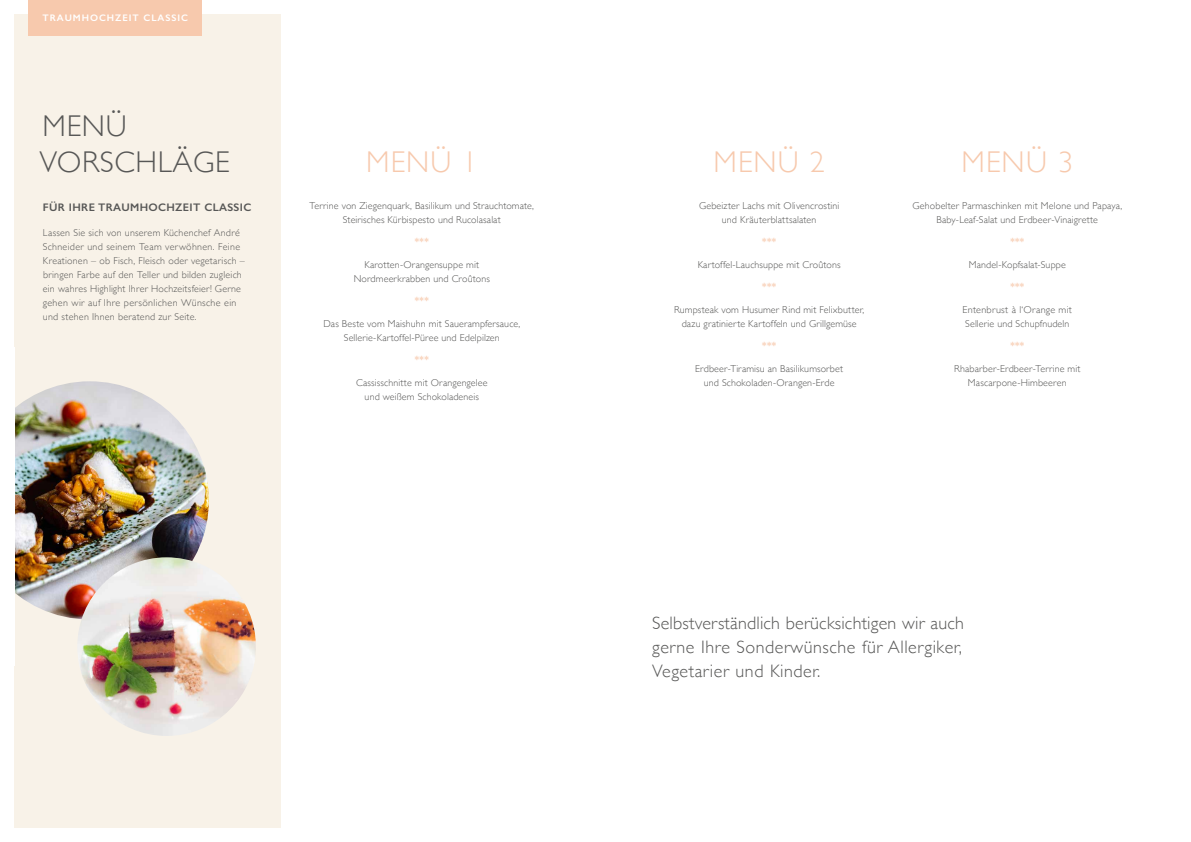
<style>
.page{position:relative;width:1191px;height:842px;background:#fff}
.page>*{position:absolute;margin:0;border:0;box-sizing:border-box;transform-origin:0 0}
.t1{font:300 30px "Gill Sans";letter-spacing:.04em;color:#f7c9ad}
.t2{font:300 30px/36.2px "Gill Sans";letter-spacing:.02em;color:#575756}
.t3{font:300 18px/24px "Gill Sans";letter-spacing:.03em;color:#575756;text-align:justify}
.t4{font:600 11px "Gill Sans";letter-spacing:.03em;color:#575756}
.t5{font:300 10px/14px "Gill Sans";letter-spacing:.015em;color:#575756;text-align:center}
.t6{font:600 10px "Gill Sans";color:#f7c9ad}
.t7{font:600 9.5px "Gill Sans";letter-spacing:.1em;color:#fff}
</style>
<div class="page">
<div style="left:14px;top:14px;width:267px;height:814px;background:#f8f2e8"></div>
<img style="left:14px;top:381px;width:195px;height:238px">
<img style="left:77px;top:557px;width:179px;height:179px;border-radius:89px">
<div style="left:28px;top:0;width:174px;height:35px;background:#f7c9ad"></div>
<p class="t7" style="left:43px;top:12px;width:147px">TRAUMHOCHZEIT CLASSIC</p>
<h1 class="t2" style="left:40px;top:106px;width:192px">MENÜ<br>VORSCHLÄGE</h1>
<p class="t4" style="left:43px;top:200px;width:210px">FÜR IHRE TRAUMHOCHZEIT CLASSIC</p>
<p class="t5" style="left:43px;top:225px;width:204px;text-align:left">Lassen Sie sich von unserem Küchenchef André Schneider und seinem Team verwöhnen. Feine Kreationen – ob Fisch, Fleisch oder vegetarisch – bringen Farbe auf den Teller und bilden zugleich ein wahres Highlight Ihrer Hochzeitsfeier! Gerne gehen wir auf Ihre persönlichen Wünsche ein und stehen Ihnen beratend zur Seite.</p>
<h1 class="t1" style="left:366px;top:138px;width:113px">MENÜ 1</h1>
<p class="t5" style="left:309px;top:198px;width:226px">Terrine von Ziegenquark, Basilikum und Strauchtomate,<br>Steirisches Kürbispesto und Rucolasalat</p>
<p class="t6" style="left:415px;top:236px;width:15px">***</p>
<p class="t5" style="left:354px;top:257px;width:138px">Karotten-Orangensuppe mit<br>Nordmeerkrabben und Croûtons</p>
<p class="t6" style="left:415px;top:295px;width:15px">***</p>
<p class="t5" style="left:323px;top:316px;width:198px">Das Beste vom Maishuhn mit Sauerampfersauce,<br>Sellerie-Kartoffel-Püree und Edelpilzen</p>
<p class="t6" style="left:415px;top:354px;width:15px">***</p>
<p class="t5" style="left:356px;top:375px;width:133px">Cassisschnitte mit Orangengelee und weißem Schokoladeneis</p>
<h1 class="t1" style="left:713px;top:138px;width:113px">MENÜ 2</h1>
<p class="t5" style="left:699px;top:198px;width:142px">Gebeizter Lachs mit Olivencrostini und Kräuterblattsalaten</p>
<p class="t6" style="left:762px;top:236px;width:15px">***</p>
<p class="t5" style="left:697px;top:257px;width:144px">Kartoffel-Lauchsuppe mit Croûtons</p>
<p class="t6" style="left:762px;top:281px;width:15px">***</p>
<p class="t5" style="left:674px;top:302px;width:192px">Rumpsteak vom Husumer Rind mit Felixbutter, dazu gratinierte Kartoffeln und Grillgemüse</p>
<p class="t6" style="left:762px;top:340px;width:15px">***</p>
<p class="t5" style="left:695px;top:361px;width:149px">Erdbeer-Tiramisu an Basilikumsorbet und Schokoladen-Orangen-Erde</p>
<h1 class="t1" style="left:961px;top:138px;width:113px">MENÜ 3</h1>
<p class="t5" style="left:912px;top:198px;width:211px">Gehobelter Parmaschinken mit Melone und Papaya,<br>Baby-Leaf-Salat und Erdbeer-Vinaigrette</p>
<p class="t6" style="left:1010px;top:236px;width:15px">***</p>
<p class="t5" style="left:968px;top:257px;width:99px">Mandel-Kopfsalat-Suppe</p>
<p class="t6" style="left:1010px;top:281px;width:15px">***</p>
<p class="t5" style="left:962px;top:302px;width:111px;text-align:left">Entenbrust à l‘Orange mit<br>Sellerie und Schupfnudeln</p>
<p class="t6" style="left:1010px;top:340px;width:15px">***</p>
<p class="t5" style="left:954px;top:361px;width:128px">Rhabarber-Erdbeer-Terrine mit<br>Mascarpone-Himbeeren</p>
<h2 class="t3" style="left:652px;top:610px;width:313px">Selbstverständlich berücksichtigen wir auch gerne Ihre Sonderwünsche für Allergiker, Vegetarier und Kinder.</h2>
</div>
